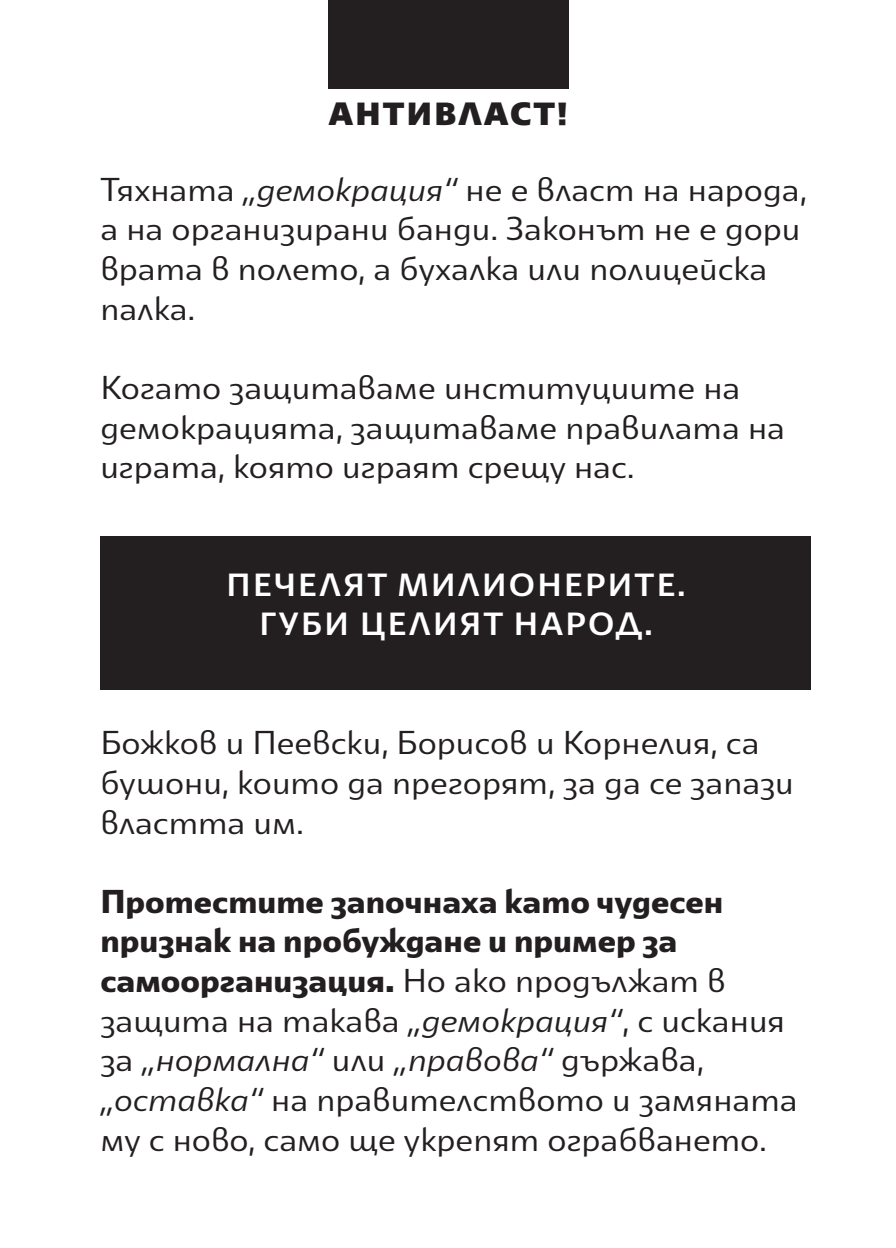
<style>
.page{position:relative;width:896px;height:1248px;background:#fff}
.page>*{position:absolute;margin:0;border:0;box-sizing:border-box;transform-origin:0 0}
.t1{font:33px/39.6px "Lexis";color:#231f20}
.t2{font:700 32px "Lexis";letter-spacing:.07em;color:#fff}
.t3{font:900 32px "Lexis";letter-spacing:.07em;color:#231f20}
.s1{font-style:italic}
.s2{font-size:33px}
.s3{font-family:"Lexis X Bold"}
</style>
<div class="page">
<div style="left:100px;top:536px;width:711px;height:153px;background:#231f20"></div>
<div style="left:329px;top:0;width:240px;height:89px;background:#231f20"></div>
<p class="t3" style="left:329px;top:92px;width:240px">АНТИВЛАСТ!</p>
<p class="t1" style="left:100px;top:169px;width:708px">Тяхната <span class="s1">„демокрация“</span> не е власт на народа, а на организирани банди. Законът не е дори врата в полето, а бухалка или полицейска палка.</p>
<p class="t1" style="left:100px;top:367px;width:686px">Когато защитаваме институциите на демокрацията, защитаваме правилата на играта, която играят срещу нас.</p>
<p class="t2" style="left:227px;top:564px;width:461px">ПЕЧЕЛЯТ МИЛИОНЕРИТЕ.</p>
<p class="t2" style="left:259px;top:603px;width:395px">ГУБИ ЦЕЛИЯТ НАРОД<span class="s2">.</span></p>
<p class="t1" style="left:100px;top:722px;width:695px">Божков и Пеевски, Борисов и Корнелия, са бушони, които да прегорят, за да се запази властта им.</p>
<p class="t1" style="left:100px;top:881px;width:699px"><span class="s3">Протестите започнаха като чудесен признак на пробуждане и пример за самоорганизация.</span> Но ако продължат в защита на такава <span class="s1">„демокрация“</span>, с искания за <span class="s1">„нормална“</span> или <span class="s1">„правова“</span> държава, <span class="s1">„оставка“</span> на правителството и замяната му с ново, само ще укрепят ограбването.</p>
</div>
